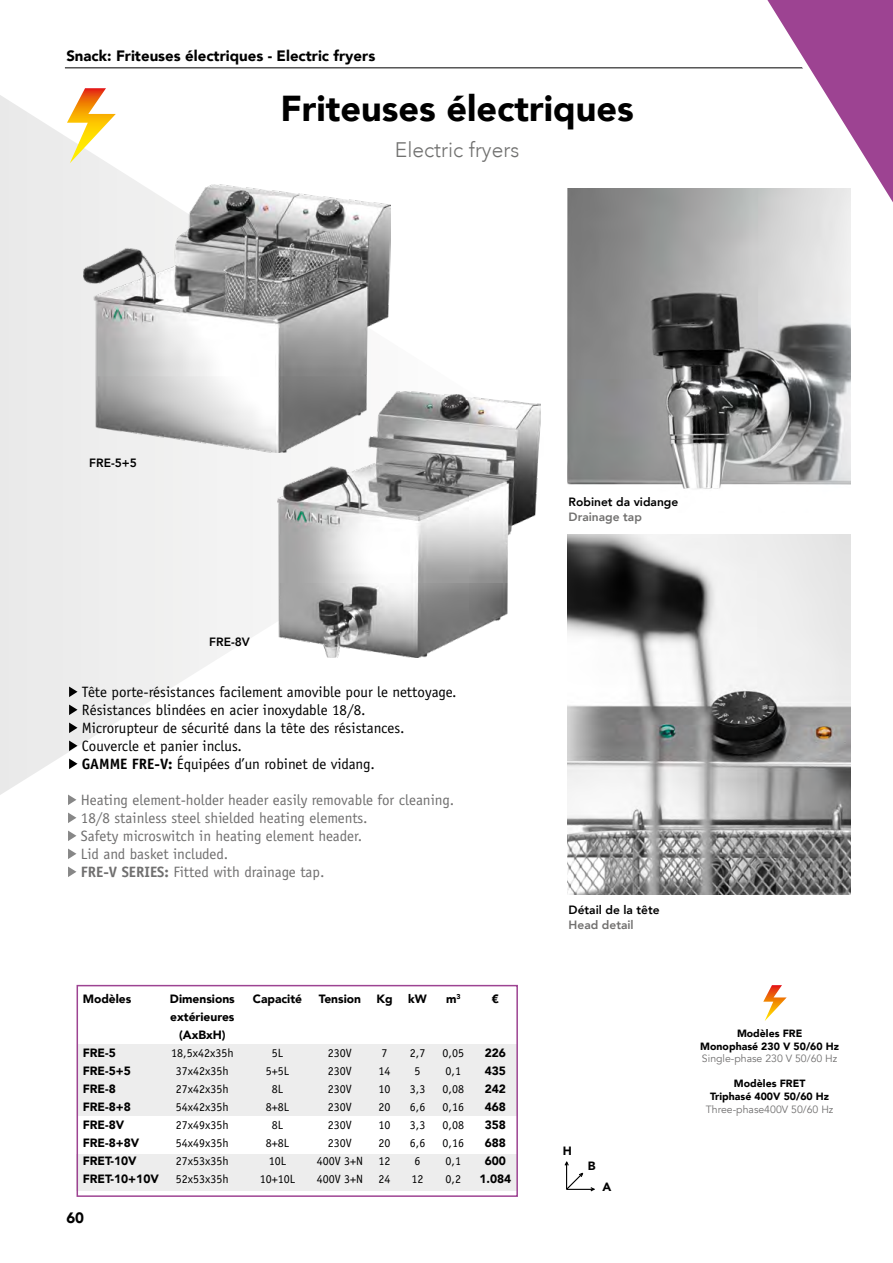
<style>
.page{position:relative;width:893px;height:1263px;background:#fff}
.page>*{position:absolute;margin:0;border:0;box-sizing:border-box;transform-origin:0 0}
.t1{font:900 36px "Avenir";color:#000}
.t2{font:300 21px "Avenir";color:#717170}
.t3{font:15px/18px "Officina Sans Std";color:#000}
.t4{font:15px/18px "Officina Sans Std";color:#706f6f}
.t5{font:900 15px "Avenir";color:#000}
.t6{font:12px/18px "Officina Sans Std";color:#000;text-align:center}
.t7{font:900 12px/18px "Avenir";color:#000;text-align:center}
.t8{font:800 12px "Avenir";color:#000}
.t9{font:800 12px "Avenir";color:#71706f}
.t10{font:900 10.5px/12.6px "Avenir";color:#000;text-align:center}
.t11{font:10.5px "Avenir";color:#706f6f}
.s1{font-weight:700}
</style>
<div class="page">
<hr style="left:65px;top:67px;width:795px;height:1px;background:#000">
<svg style="left:0;top:95px;width:425px;height:705px"></svg>
<svg style="left:750px;top:0;width:143px;height:220px"></svg>
<svg style="left:67px;top:88px;width:49px;height:75px"></svg>
<svg style="left:763px;top:985px;width:24px;height:36px"></svg>
<div style="left:78px;top:1044px;width:439px;height:71px;background:#ededed"></div>
<div style="left:77px;top:1154px;width:440px;height:36px;background:#ededed"></div>
<div style="left:77px;top:985px;width:441px;height:212px;border:2px solid #9d4392"></div>
<img style="left:84px;top:184px;width:307px;height:268px">
<img style="left:567px;top:534px;width:283px;height:360px">
<img style="left:567px;top:189px;width:283px;height:300px">
<img style="left:277px;top:391px;width:264px;height:266px">
<svg style="left:564px;top:1161px;width:31px;height:31px"></svg>
<svg style="left:69px;top:686px;width:9px;height:11px"></svg>
<svg style="left:69px;top:704px;width:9px;height:11px"></svg>
<svg style="left:69px;top:722px;width:9px;height:11px"></svg>
<svg style="left:69px;top:740px;width:9px;height:11px"></svg>
<svg style="left:69px;top:758px;width:9px;height:11px"></svg>
<svg style="left:68px;top:794px;width:8px;height:11px"></svg>
<svg style="left:68px;top:812px;width:8px;height:11px"></svg>
<svg style="left:68px;top:830px;width:8px;height:11px"></svg>
<svg style="left:68px;top:848px;width:8px;height:11px"></svg>
<svg style="left:68px;top:866px;width:8px;height:11px"></svg>
<p class="t5" style="left:66px;top:42px;width:310px">Snack: Friteuses électriques - Electric fryers</p>
<h1 class="t1" style="left:280px;top:78px;width:355px">Friteuses électriques</h1>
<h2 class="t2" style="left:395px;top:137px;width:126px">Electric fryers</h2>
<p class="t8" style="left:89px;top:453px;width:49px">FRE-5+5</p>
<p class="t8" style="left:569px;top:493px;width:111px">Robinet da vidange</p>
<p class="t9" style="left:569px;top:508px;width:75px">Drainage tap</p>
<p class="t8" style="left:209px;top:632px;width:42px">FRE-8V</p>
<p class="t3" style="left:82px;top:683px;width:376px">Tête porte-résistances facilement amovible pour le nettoyage.<br>Résistances blindées en acier inoxydable 18/8.<br>Microrupteur de sécurité dans la tête des résistances.<br>Couvercle et panier inclus.<br><span class="s1">GAMME FRE-V:</span> Équipées d’un robinet de vidang.</p>
<p class="t4" style="left:81px;top:791px;width:375px">Heating element-holder header easily removable for cleaning.<br>18/8 stainless steel shielded heating elements.<br>Safety microswitch in heating element header.<br>Lid and basket included.<br><span class="s1">FRE-V SERIES:</span> Fitted with drainage tap.</p>
<p class="t8" style="left:569px;top:900px;width:93px">Détail de la tête</p>
<p class="t9" style="left:569px;top:915px;width:67px">Head detail</p>
<p class="t7" style="left:83px;top:990px;width:50px">Modèles</p>
<p class="t7" style="left:83px;top:1044px;width:78px;text-align:left">FRE-5<br>FRE-5+5<br>FRE-8<br>FRE-8+8<br>FRE-8V<br>FRE-8+8V<br>FRET-10V<br>FRET-10+10V</p>
<p class="t7" style="left:170px;top:990px;width:66px">Dimensions extérieures (AxBxH)</p>
<p class="t6" style="left:171px;top:1044px;width:64px">18,5x42x35h<br>37x42x35h<br>27x42x35h<br>54x42x35h<br>27x49x35h<br>54x49x35h<br>27x53x35h<br>52x53x35h</p>
<p class="t7" style="left:253px;top:990px;width:51px">Capacité</p>
<p class="t7" style="left:319px;top:990px;width:44px">Tension</p>
<p class="t7" style="left:376px;top:990px;width:18px">Kg</p>
<p class="t6" style="left:260px;top:1044px;width:37px">5L<br>5+5L<br>8L<br>8+8L<br>8L<br>8+8L<br>10L<br>10+10L</p>
<p class="t6" style="left:317px;top:1044px;width:48px">230V<br>230V<br>230V<br>230V<br>230V<br>230V<br>400V 3+N<br>400V 3+N</p>
<p class="t6" style="left:378px;top:1044px;width:13px;text-align:left">7<br>14<br>10<br>20<br>10<br>20<br>12<br>24</p>
<p class="t7" style="left:408px;top:990px;width:20px">kW</p>
<p class="t7" style="left:446px;top:990px;width:16px">m<sup>3</sup></p>
<p class="t7" style="left:492px;top:990px;width:9px">€</p>
<p class="t6" style="left:410px;top:1044px;width:17px">2,7<br>5<br>3,3<br>6,6<br>3,3<br>6,6<br>6<br>12</p>
<p class="t6" style="left:443px;top:1044px;width:23px;text-align:left">0,05<br>0,1<br>0,08<br>0,16<br>0,08<br>0,16<br>0,1<br>0,2</p>
<p class="t7" style="left:479px;top:1044px;width:33px">226<br>435<br>242<br>468<br>358<br>688<br>600<br>1.084</p>
<p class="t7" style="left:563px;top:1141px;width:11px">H</p>
<p class="t7" style="left:588px;top:1156px;width:9px">B</p>
<p class="t7" style="left:602px;top:1177px;width:10px">A</p>
<p class="t10" style="left:700px;top:1027px;width:140px">Modèles FRE<br>Monophasé 230 V 50/60 Hz</p>
<p class="t11" style="left:702px;top:1052px;width:137px">Single-phase 230 V 50/60 Hz</p>
<p class="t10" style="left:710px;top:1077px;width:120px">Modèles FRET<br>Triphasé 400V 50/60 Hz</p>
<p class="t11" style="left:706px;top:1103px;width:129px">Three-phase400V 50/60 Hz</p>
<p class="t5" style="left:66px;top:1204px;width:19px">60</p>
</div>
